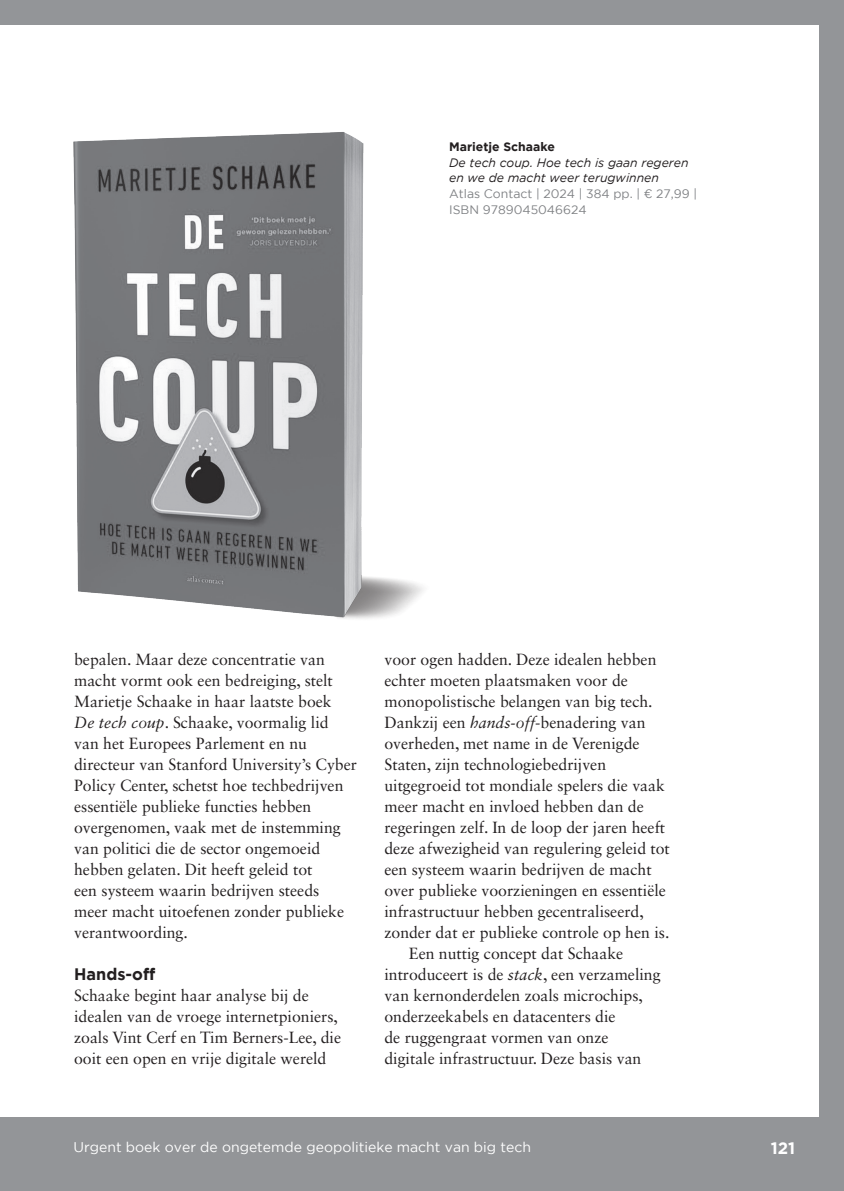
<style>
.page{position:relative;width:844px;height:1191px;background:#fff}
.page>*{position:absolute;margin:0;border:0;box-sizing:border-box;transform-origin:0 0}
.t1{font:700 16.62px "Gotham";color:#231f20}
.t2{font:700 16.62px "Gotham";color:#fff}
.t3{font:16.1px/21px "Sabon LT Std";color:#231f20}
.t4{font:14px "Gotham";color:#fff}
.t5{font:italic 12.25px/15.8px "Gotham";color:#231f20}
.t6{font:12.25px/15.8px "Gotham";color:#808285}
.t7{font:700 12.25px "Gotham";color:#231f20}
.s1{font-style:italic}
</style>
<div class="page">
<img style="left:73px;top:132px;width:350px;height:487px">
<div style="left:0;top:1117px;width:843px;height:74px;background:#939598"></div>
<div style="left:0;top:0;width:843px;height:24px;background:#939598"></div>
<div style="left:819px;top:0;width:24px;height:1191px;background:#939598"></div>
<p class="t7" style="left:449px;top:139px;width:107px">Marietje Schaake</p>
<p class="t5" style="left:449px;top:154px;width:241px">De tech coup. Hoe tech is gaan regeren en we de macht weer terugwinnen</p>
<p class="t6" style="left:449px;top:186px;width:249px">Atlas Contact | 2024 | 384 pp. | ¤ 27,99 |<br>ISBN 9789045046624</p>
<p class="t3" style="left:74px;top:649px;width:284px">bepalen. Maar deze concentratie van macht vormt ook een bedreiging, stelt Marietje Schaake in haar laatste boek<br><span class="s1">De tech coup</span>. Schaake, voormalig lid van het Europees Parlement en nu directeur van Stanford University’s Cyber Policy Center, schetst hoe techbedrijven essentiële publieke functies hebben overgenomen, vaak met de instemming van politici die de sector ongemoeid hebben gelaten. Dit heeft geleid tot<br>een systeem waarin bedrijven steeds<br>meer macht uitoefenen zonder publieke verantwoording.</p>
<p class="t1" style="left:74px;top:965px;width:83px">Hands-off</p>
<p class="t3" style="left:74px;top:985px;width:268px">Schaake begint haar analyse bij de idealen van de vroege internetpioniers, zoals Vint Cerf en Tim Berners-Lee, die ooit een open en vrije digitale wereld</p>
<p class="t3" style="left:384px;top:649px;width:273px">voor ogen hadden. Deze idealen hebben</p>
<p class="t3" style="left:384px;top:670px;width:245px">echter moeten plaatsmaken voor de</p>
<p class="t3" style="left:384px;top:691px;width:269px">monopolistische belangen van big tech.</p>
<p class="t3" style="left:384px;top:712px;width:262px">Dankzij een <span class="s1">hands-off</span>-benadering van</p>
<p class="t3" style="left:384px;top:733px;width:256px">overheden, met name in de Verenigde</p>
<p class="t3" style="left:384px;top:754px;width:223px">Staten, zijn technologiebedrijven</p>
<p class="t3" style="left:384px;top:775px;width:282px">uitgegroeid tot mondiale spelers die vaak</p>
<p class="t3" style="left:384px;top:796px;width:261px">meer macht en invloed hebben dan de</p>
<p class="t3" style="left:384px;top:817px;width:282px">regeringen zelf. In de loop der jaren heeft</p>
<p class="t3" style="left:384px;top:838px;width:287px">deze afwezigheid van regulering geleid tot</p>
<p class="t3" style="left:384px;top:859px;width:269px">een systeem waarin bedrijven de macht</p>
<p class="t3" style="left:384px;top:880px;width:283px">over publieke voorzieningen en essentiële</p>
<p class="t3" style="left:384px;top:901px;width:261px">infrastructuur hebben gecentraliseerd,</p>
<p class="t3" style="left:384px;top:922px;width:286px">zonder dat er publieke controle op hen is.</p>
<p class="t3" style="left:409px;top:943px;width:216px">Een nuttig concept dat Schaake</p>
<p class="t3" style="left:384px;top:964px;width:277px">introduceert is de <span class="s1">stack</span>, een verzameling</p>
<p class="t3" style="left:384px;top:985px;width:260px">van kernonderdelen zoals microchips,</p>
<p class="t3" style="left:384px;top:1006px;width:232px">onderzeekabels en datacenters die</p>
<p class="t3" style="left:384px;top:1027px;width:225px">de ruggengraat vormen van onze</p>
<p class="t3" style="left:384px;top:1048px;width:258px">digitale infrastructuur. Deze basis van</p>
<p class="t4" style="left:73px;top:1138px;width:459px">Urgent boek over de ongetemde geopolitieke macht van big tech</p>
<p class="t2" style="left:770px;top:1138px;width:26px">121</p>
</div>
